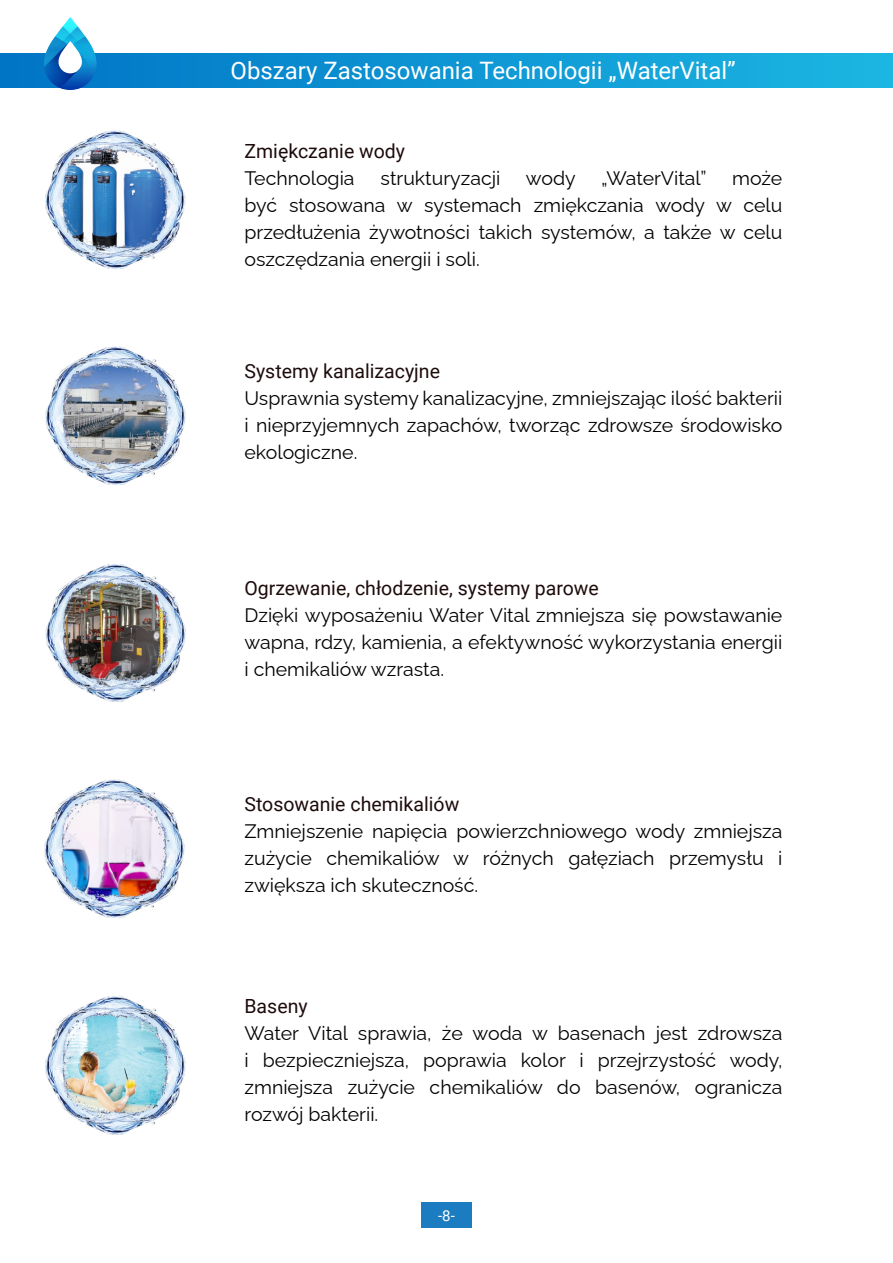
<style>
.page{position:relative;width:893px;height:1263px;background:#fff}
.page>*{position:absolute;margin:0;border:0;box-sizing:border-box;transform-origin:0 0}
.t1{font:24px "Roboto";color:#fff}
.t2{font:19.5px/27px "Raleway";color:#000;text-align:justify}
.t3{font:19.5px "Roboto";color:#1d0b0b}
.t4{font:15px "Roboto";color:#fff}
</style>
<div class="page">
<div style="left:421px;top:1202px;width:51px;height:26px;background:#1c7cc1"></div>
<div style="left:0;top:54px;width:893px;height:33px;background:linear-gradient(to right,#0074c5,#1cb7e2)"></div>
<svg style="left:43px;top:17px;width:55px;height:73px"></svg>
<img style="left:45px;top:130px;width:141px;height:139px">
<img style="left:45px;top:346px;width:141px;height:139px">
<img style="left:45px;top:564px;width:141px;height:138px">
<img style="left:44px;top:779px;width:141px;height:139px">
<img style="left:45px;top:996px;width:141px;height:139px">
<p class="t1" style="left:231px;top:54px;width:507px">Obszary Zastosowania Technologii „WaterVital”</p>
<p class="t3" style="left:244px;top:137px;width:162px">Zmiękczanie wody</p>
<p class="t2" style="left:244px;top:163px;width:112px">Technologia</p>
<p class="t2" style="left:381px;top:163px;width:121px">strukturyzacji</p>
<p class="t2" style="left:526px;top:163px;width:51px">wody</p>
<p class="t2" style="left:601px;top:163px;width:107px">„WaterVital”</p>
<p class="t2" style="left:244px;top:163px;width:539px;text-indent:488px">może być stosowana w systemach zmiękczania wody w celu przedłużenia żywotności takich systemów, a także w celu oszczędzania energii i soli.</p>
<p class="t3" style="left:244px;top:357px;width:197px">Systemy kanalizacyjne</p>
<p class="t2" style="left:244px;top:383px;width:539px">Usprawnia systemy kanalizacyjne, zmniejszając ilość bakterii i nieprzyjemnych zapachów, tworząc zdrowsze środowisko ekologiczne.</p>
<p class="t3" style="left:244px;top:574px;width:356px">Ogrzewanie, chłodzenie, systemy parowe</p>
<p class="t2" style="left:244px;top:599px;width:539px">Dzięki wyposażeniu Water Vital zmniejsza się powstawanie wapna, rdzy, kamienia, a efektywność wykorzystania energii i chemikaliów wzrasta.</p>
<p class="t3" style="left:244px;top:790px;width:216px">Stosowanie chemikaliów</p>
<p class="t2" style="left:244px;top:815px;width:539px">Zmniejszenie napięcia powierzchniowego wody zmniejsza zużycie chemikaliów w różnych gałęziach przemysłu i zwiększa ich skuteczność.</p>
<p class="t3" style="left:244px;top:992px;width:65px">Baseny</p>
<p class="t2" style="left:244px;top:1018px;width:539px">Water Vital sprawia, że woda w basenach jest zdrowsza i bezpieczniejsza, poprawia kolor i przejrzystość wody, zmniejsza zużycie chemikaliów do basenów, ogranicza rozwój bakterii.</p>
<p class="t4" style="left:438px;top:1205px;width:18px">-8-</p>
</div>
